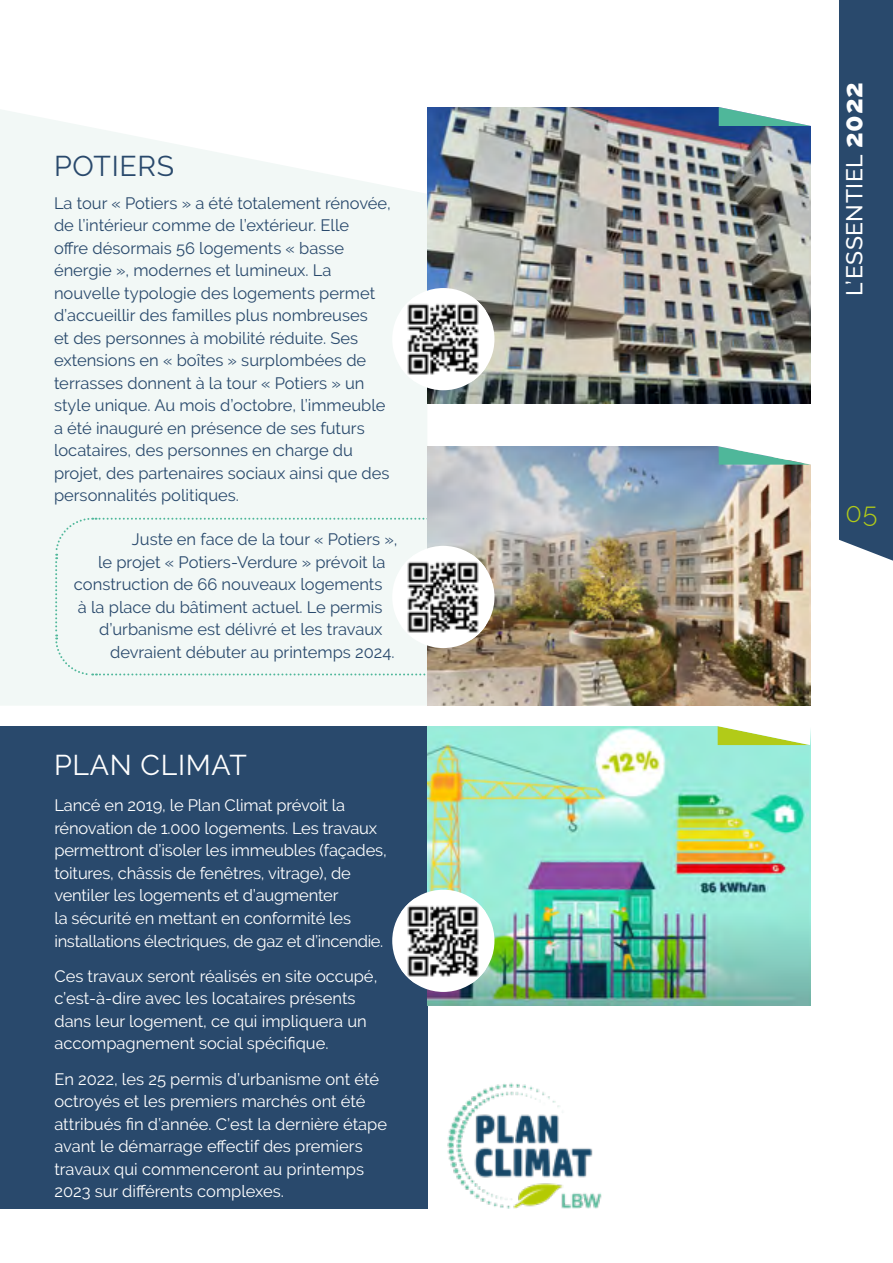
<style>
.page{position:relative;width:893px;height:1263px;background:#fff}
.page>*{position:absolute;margin:0;border:0;box-sizing:border-box;transform-origin:0 0}
.t1{font:28.5px "Raleway";letter-spacing:.025em;color:#fff}
.t2{font:28.5px "Raleway";letter-spacing:.025em;color:#29496c}
.t3{font:300 27px "Raleway";color:#b2cb18}
.t4{font:500 22.95px "Raleway";letter-spacing:.025em;color:#fff}
.t5{font:16.5px/22.5px "Raleway";color:#29496c}
.t6{font:16.5px/22.5px "Raleway";letter-spacing:-.005em;color:#fff}
.s1{font-weight:800;font-size:27px}
</style>
<div class="page">
<div style="left:0;top:726px;width:427px;height:483px;background:#29496c"></div>
<svg style="left:1px;top:110px;width:426px;height:595px;fill:#f2f8f6"></svg>
<div style="left:839px;top:0;width:54px;height:561px;background:#29496c"></div>
<img style="left:427px;top:726px;width:383px;height:280px">
<div style="left:392px;top:890px;width:102px;height:102px;background:#fff;border-radius:50%"></div>
<img style="left:401px;top:898px;width:85px;height:85px">
<img style="left:447px;top:1083px;width:155px;height:126px">
<img style="left:427px;top:107px;width:383px;height:297px">
<div style="left:392px;top:288px;width:102px;height:102px;background:#fff;border-radius:50%"></div>
<img style="left:401px;top:297px;width:85px;height:85px">
<svg style="left:719px;top:107px;width:92px;height:19px"></svg>
<svg style="left:713px;top:726px;width:98px;height:19px"></svg>
<div style="left:54px;top:517px;width:373px;height:159px;background:#f2f8f6"></div>
<img style="left:427px;top:446px;width:383px;height:260px">
<svg style="left:715px;top:446px;width:96px;height:19px"></svg>
<div style="left:392px;top:546px;width:102px;height:102px;background:#fff;border-radius:50%"></div>
<img style="left:401px;top:554px;width:85px;height:85px">
<svg style="left:0;top:110px;width:1px;height:595px"></svg>
<p class="t2" style="left:54px;top:149px;width:122px">POTIERS</p>
<p class="t5" style="left:54px;top:192px;width:338px">La tour « Potiers » a été totalement rénovée, de l’intérieur comme de l’extérieur. Elle<br>offre désormais 56 logements « basse énergie », modernes et lumineux. La nouvelle typologie des logements permet d’accueillir des familles plus nombreuses<br>et des personnes à mobilité réduite. Ses extensions en « boîtes » surplombées de terrasses donnent à la tour « Potiers » un style unique. Au mois d’octobre, l’immeuble a été inauguré en présence de ses futurs locataires, des personnes en charge du projet, des partenaires sociaux ainsi que des personnalités politiques.</p>
<p class="t5" style="left:132px;top:528px;width:267px">Juste en face de la tour « Potiers »,</p>
<p class="t5" style="left:98px;top:551px;width:289px">le projet « Potiers-Verdure » prévoit la</p>
<p class="t5" style="left:74px;top:573px;width:310px">construction de 66 nouveaux logements</p>
<p class="t5" style="left:78px;top:596px;width:306px">à la place du bâtiment actuel. Le permis</p>
<p class="t5" style="left:99px;top:618px;width:285px">d’urbanisme est délivré et les travaux</p>
<p class="t5" style="left:110px;top:641px;width:286px">devraient débuter au printemps 2024.</p>
<p class="t1" style="left:54px;top:748px;width:194px">PLAN CLIMAT</p>
<p class="t6" style="left:54px;top:794px;width:334px">Lancé en 2019, le Plan Climat prévoit la rénovation de 1.000 logements. Les travaux permettront d’isoler les immeubles (façades, toitures, châssis de fenêtres, vitrage), de ventiler les logements et d’augmenter<br>la sécurité en mettant en conformité les installations électriques, de gaz et d’incendie.</p>
<p class="t6" style="left:54px;top:965px;width:324px">Ces travaux seront réalisés en site occupé, c’est-à-dire avec les locataires présents dans leur logement, ce qui impliquera un accompagnement social spécifique.</p>
<p class="t6" style="left:54px;top:1067px;width:334px">En 2022, les 25 permis d’urbanisme ont été octroyés et les premiers marchés ont été attribués fin d’année. C’est la dernière étape avant le démarrage effectif des premiers travaux qui commenceront au printemps 2023 sur différents complexes.</p>
<p class="t4" style="left:841px;top:296px;width:215px;rotate:-90deg">L’ESSENTIEL <span class="s1">2022</span></p>
<p class="t3" style="left:846px;top:497px;width:33px">05</p>
</div>
